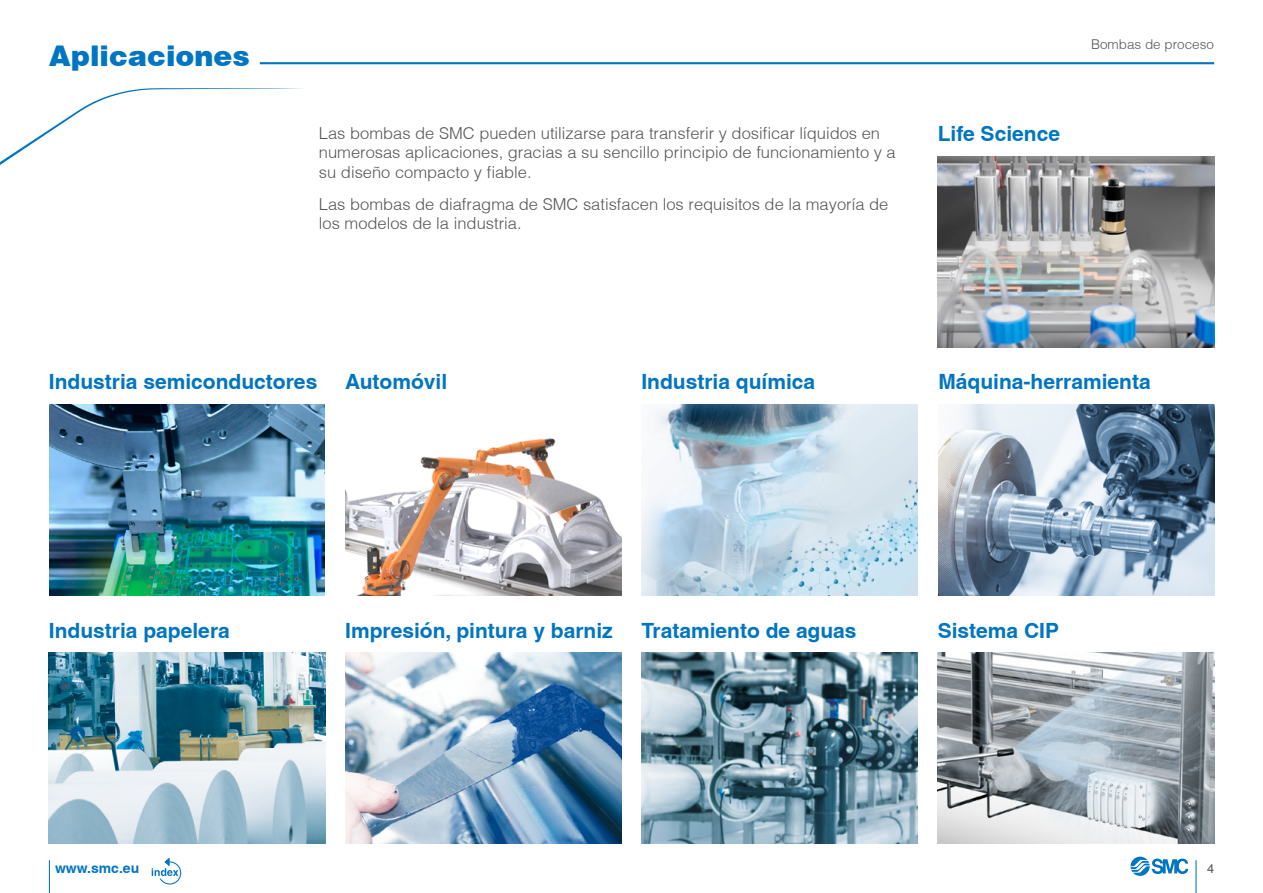
<style>
.page{position:relative;width:1263px;height:893px;background:#fff}
.page>*{position:absolute;margin:0;border:0;box-sizing:border-box;transform-origin:0 0}
.t1{font:900 28.5px "Helvetica";color:#0075c2}
.t2{font:700 21px "Helvetica";color:#0075c2}
.t3{font:300 16.5px/19.5px "Helvetica";color:#565656}
.t4{font:700 13.95px "Helvetica";color:#0075c2}
.t5{font:300 13.5px "Helvetica";color:#565656}
.t6{font:12.75px "Helvetica";color:#565656}
</style>
<div class="page">
<hr style="left:260px;top:62px;width:954px;height:2px;background:#0075c2">
<svg style="left:0;top:88px;width:302px;height:77px"></svg>
<img style="left:641px;top:404px;width:277px;height:191px">
<img style="left:641px;top:652px;width:277px;height:192px">
<img style="left:49px;top:652px;width:276px;height:192px">
<img style="left:345px;top:652px;width:276px;height:192px">
<img style="left:938px;top:404px;width:276px;height:191px">
<img style="left:49px;top:404px;width:276px;height:191px">
<img style="left:345px;top:438px;width:276px;height:157px">
<img style="left:938px;top:156px;width:276px;height:191px">
<img style="left:938px;top:652px;width:276px;height:192px">
<svg style="left:152px;top:858px;width:30px;height:27px"></svg>
<hr style="left:1195px;top:860px;width:1px;height:33px;background:#0075c2">
<hr style="left:49px;top:860px;width:1px;height:33px;background:#0075c2">
<svg style="left:1130px;top:857px;width:58px;height:19px"></svg>
<h1 class="t1" style="left:49px;top:42px;width:203px">Aplicaciones</h1>
<p class="t3" style="left:319px;top:124px;width:578px">Las bombas de SMC pueden utilizarse para transferir y dosificar líquidos en numerosas aplicaciones, gracias a su sencillo principio de funcionamiento y a su diseño compacto y fiable.</p>
<p class="t3" style="left:319px;top:195px;width:571px">Las bombas de diafragma de SMC satisfacen los requisitos de la mayoría de los modelos de la industria.</p>
<p class="t2" style="left:938px;top:125px;width:124px">Life Science</p>
<p class="t5" style="left:1091px;top:39px;width:125px">Bombas de proceso</p>
<p class="t2" style="left:49px;top:373px;width:270px">Industria semiconductores</p>
<p class="t2" style="left:345px;top:373px;width:104px">Automóvil</p>
<p class="t2" style="left:641px;top:373px;width:175px">Industria química</p>
<p class="t2" style="left:938px;top:373px;width:214px">Máquina-herramienta</p>
<p class="t2" style="left:49px;top:621px;width:182px">Industria papelera</p>
<p class="t2" style="left:345px;top:621px;width:269px">Impresión, pintura y barniz</p>
<p class="t2" style="left:641px;top:621px;width:217px">Tratamiento de aguas</p>
<p class="t2" style="left:938px;top:621px;width:123px">Sistema CIP</p>
<p class="t4" style="left:55px;top:862px;width:86px">www.smc.eu</p>
<p class="t6" style="left:1207px;top:858px;width:9px">4</p>
</div>
